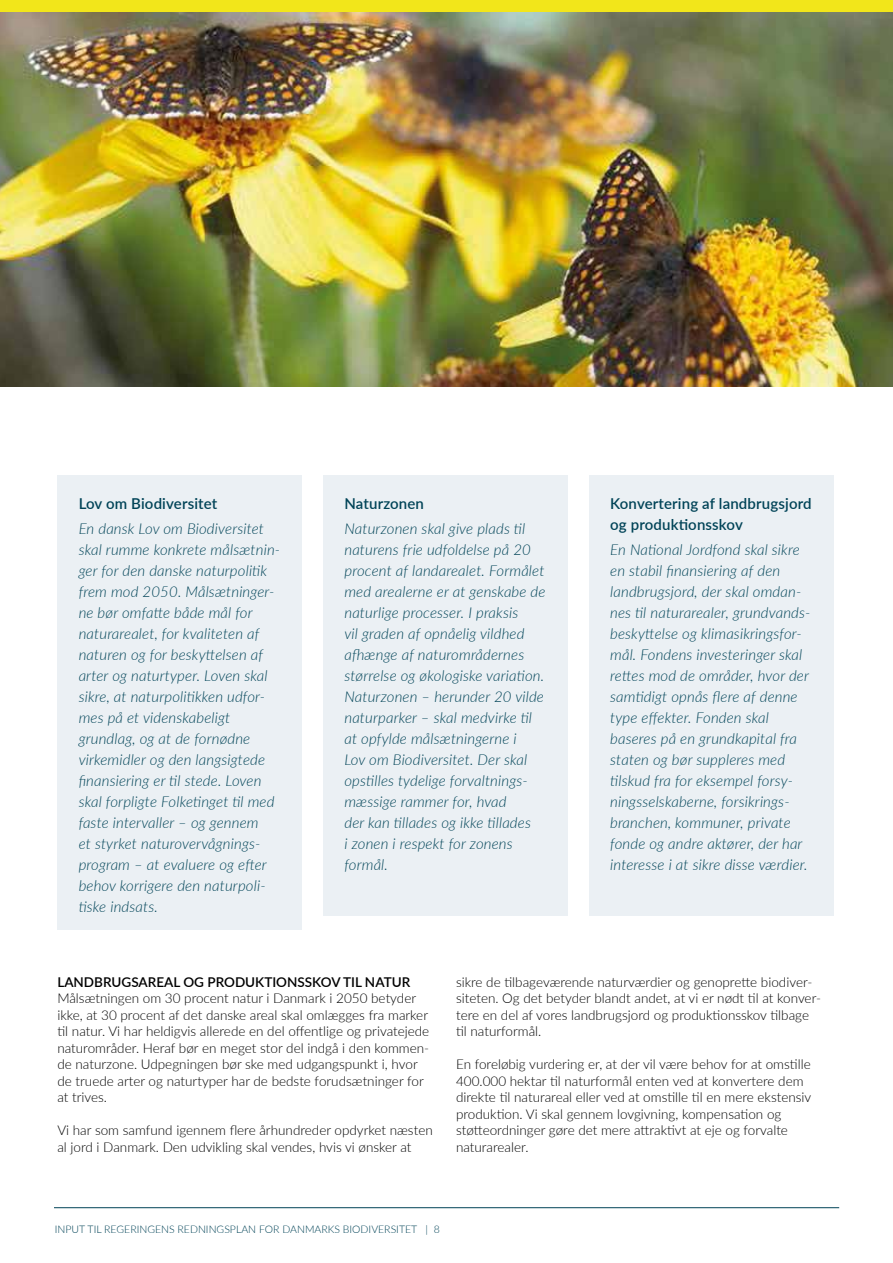
<style>
.page{position:relative;width:893px;height:1263px;background:#fff}
.page>*{position:absolute;margin:0;border:0;box-sizing:border-box;transform-origin:0 0}
.t1{font:italic 300 15px/21px "Lato";letter-spacing:.01em;color:#004357}
.t2{font:600 15px/21px "Lato";letter-spacing:.01em;color:#004357}
.t3{font:300 13.5px/16.5px "Lato";color:#000}
.t4{font:600 13.5px "Lato";color:#000}
.t5{font:300 10.5px "Lato";color:#004357}
</style>
<div class="page">
<div style="left:0;top:0;width:893px;height:13px;background:#f2e61a"></div>
<hr style="left:54px;top:1207px;width:785px;height:1px;background:#004357">
<div style="left:57px;top:475px;width:245px;height:455px;background:#ebf0f4"></div>
<div style="left:323px;top:475px;width:245px;height:440px;background:#ebf0f4"></div>
<div style="left:589px;top:475px;width:244px;height:440px;background:#ebf0f4"></div>
<img style="left:0;top:13px;width:893px;height:374px">
<p class="t2" style="left:79px;top:492px;width:140px">Lov om Biodiversitet</p>
<p class="t1" style="left:79px;top:517px;width:203px">En dansk Lov om Biodiversitet skal rumme konkrete målsætnin&shy;ger for den danske naturpolitik frem mod 2050. Målsætninger&shy;ne bør omfatte både mål for naturarealet, for kvaliteten af naturen og for beskyttelsen af arter og naturtyper. Loven skal sikre, at naturpolitikken udfor&shy;mes på et videnskabeligt grundlag, og at de fornødne virkemidler og den langsigtede finansiering er til stede. Loven skal forpligte Folketinget til med faste intervaller – og gennem<br>et styrket naturovervågnings&shy;program – at evaluere og efter behov korrigere den naturpoli&shy;tiske indsats.</p>
<p class="t2" style="left:344px;top:492px;width:81px">Naturzonen</p>
<p class="t1" style="left:344px;top:517px;width:203px">Naturzonen skal give plads til naturens frie udfoldelse på 20 procent af landarealet. Formålet med arealerne er at genskabe de naturlige processer. I praksis<br>vil graden af opnåelig vildhed afhænge af naturområdernes størrelse og økologiske variation.<br>Naturzonen – herunder 20 vilde naturparker – skal medvirke til at opfylde målsætningerne i<br>Lov om Biodiversitet. Der skal opstilles tydelige forvaltnings&shy;mæssige rammer for, hvad<br>der kan tillades og ikke tillades<br>i zonen i respekt for zonens formål.</p>
<p class="t2" style="left:610px;top:492px;width:203px">Konvertering af landbrugsjord og produktionsskov</p>
<p class="t1" style="left:610px;top:538px;width:202px">En National Jordfond skal sikre en stabil finansiering af den landbrugsjord, der skal omdan&shy;nes til naturarealer, grundvands&shy;beskyttelse og klimasikringsfor&shy;mål. Fondens investeringer skal rettes mod de områder, hvor der samtidigt opnås flere af denne type effekter. Fonden skal baseres på en grundkapital fra staten og bør suppleres med tilskud fra for eksempel forsy&shy;ningsselskaberne, forsikrings&shy;branchen, kommuner, private fonde og andre aktører, der har interesse i at sikre disse værdier.</p>
<p class="t4" style="left:57px;top:972px;width:354px">LANDBRUGSAREAL OG PRODUKTIONSSKOV TIL NATUR</p>
<p class="t3" style="left:57px;top:990px;width:373px">Målsætningen om 30 procent natur i Danmark i 2050 betyder ikke, at 30 procent af det danske areal skal omlægges fra marker til natur. Vi har heldigvis allerede en del offentlige og privatejede naturområder. Heraf bør en meget stor del indgå i den kommen&shy;de naturzone. Udpegningen bør ske med udgangspunkt i, hvor de truede arter og naturtyper har de bedste forudsætninger for at trives.</p>
<p class="t3" style="left:57px;top:1122px;width:377px">Vi har som samfund igennem flere århundreder opdyrket næsten al jord i Danmark. Den udvikling skal vendes, hvis vi ønsker at</p>
<p class="t3" style="left:456px;top:973px;width:366px">sikre de tilbageværende naturværdier og genoprette biodiver&shy;siteten. Og det betyder blandt andet, at vi er nødt til at konver&shy;tere en del af vores landbrugsjord og produktionsskov tilbage til naturformål.</p>
<p class="t3" style="left:456px;top:1056px;width:357px">En foreløbig vurdering er, at der vil være behov for at omstille 400.000 hektar til naturformål enten ved at konvertere dem direkte til naturareal eller ved at omstille til en mere ekstensiv produktion. Vi skal gennem lovgivning, kompensation og støtteordninger gøre det mere attraktivt at eje og forvalte naturarealer.</p>
<p class="t5" style="left:55px;top:1222px;width:386px">INPUT TIL REGERINGENS REDNINGSPLAN FOR DANMARKS BIODIVERSITET | 8</p>
</div>
